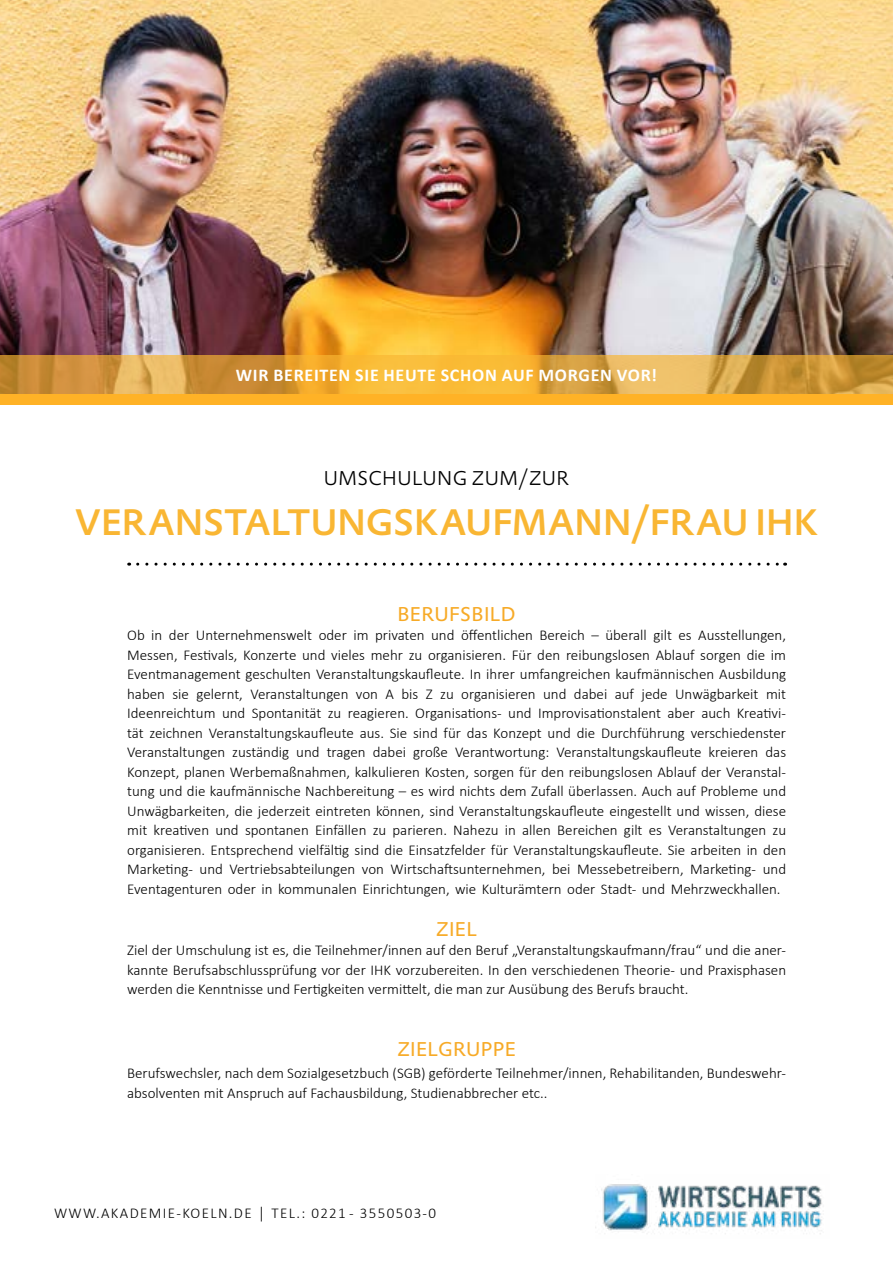
<style>
.page{position:relative;width:893px;height:1263px;background:#fff}
.page>*{position:absolute;margin:0;border:0;box-sizing:border-box;transform-origin:0 0}
.t1{font:36px "DTL Prokyon ST Medium";color:#f9b633}
.t2{font:19.5px "DTL Prokyon T";letter-spacing:.015em;color:#f7aa27}
.t3{font:19.5px "DTL Prokyon ST Light";letter-spacing:.01em;color:#000}
.t4{font:700 18px "Calibri";letter-spacing:.04em;color:#fff}
.t5{font:300 15px/19.5px "Calibri";color:#000;text-align:justify}
.t6{font:300 15px "Calibri";letter-spacing:.09em;color:#000}
</style>
<div class="page">
<img style="left:0;top:0;width:893px;height:355px">
<svg style="left:138px;top:563px;width:648px;height:3px"></svg>
<img style="left:601px;top:1184px;width:221px;height:50px">
<svg style="left:0;top:355px;width:893px;height:39px;background:#dca43f"></svg>
<div style="left:0;top:394px;width:893px;height:10px;background:#ffb226"></div>
<p class="t4" style="left:236px;top:363px;width:423px">WIR BEREITEN SIE HEUTE SCHON AUF MORGEN VOR!</p>
<h2 class="t3" style="left:324px;top:465px;width:247px">UMSCHULUNG ZUM/ZUR</h2>
<h1 class="t1" style="left:75px;top:498px;width:744px">VERANSTALTUNGSKAUFMANN/FRAU IHK</h1>
<h2 class="t2" style="left:397px;top:601px;width:120px">BERUFSBILD</h2>
<p class="t5" style="left:127px;top:625px;width:660px">Ob in der Unternehmenswelt oder im privaten und öffentlichen Bereich – überall gilt es Ausstellungen, Messen, Festivals, Konzerte und vieles mehr zu organisieren. Für den reibungslosen Ablauf sorgen die im Eventmanagement geschulten Veranstaltungskaufleute. In ihrer umfangreichen kaufmännischen Ausbildung haben sie gelernt, Veranstaltungen von A bis Z zu organisieren und dabei auf jede Unwägbarkeit mit Ideenreichtum und Spontanität zu reagieren. Organisations- und Improvisationstalent aber auch Kreativi&shy;tät zeichnen Veranstaltungskaufleute aus. Sie sind für das Konzept und die Durchführung verschiedenster Veranstaltungen zuständig und tragen dabei große Verantwortung: Veranstaltungskaufleute kreieren das Konzept, planen Werbemaßnahmen, kalkulieren Kosten, sorgen für den reibungslosen Ablauf der Veranstal&shy;tung und die kaufmännische Nachbereitung – es wird nichts dem Zufall überlassen. Auch auf Probleme und Unwägbarkeiten, die jederzeit eintreten können, sind Veranstaltungskaufleute eingestellt und wissen, diese mit kreativen und spontanen Einfällen zu parieren. Nahezu in allen Bereichen gilt es Veranstaltungen zu organisieren. Entsprechend vielfältig sind die Einsatzfelder für Veranstaltungskaufleute. Sie arbeiten in den Marketing- und Vertriebsabteilungen von Wirtschaftsunternehmen, bei Messebetreibern, Marketing- und Eventagenturen oder in kommunalen Einrichtungen, wie Kulturämtern oder Stadt- und Mehrzweckhallen.</p>
<h2 class="t2" style="left:436px;top:916px;width:42px">ZIEL</h2>
<p class="t5" style="left:127px;top:940px;width:660px">Ziel der Umschulung ist es, die Teilnehmer/innen auf den Beruf „Veranstaltungskaufmann/frau“ und die aner&shy;kannte Berufsabschlussprüfung vor der IHK vorzubereiten. In den verschiedenen Theorie- und Praxisphasen werden die Kenntnisse und Fertigkeiten vermittelt, die man zur Ausübung des Berufs braucht.</p>
<h2 class="t2" style="left:397px;top:1036px;width:120px">ZIELGRUPPE</h2>
<p class="t5" style="left:127px;top:1063px;width:660px">Berufswechsler, nach dem Sozialgesetzbuch (SGB) geförderte Teilnehmer/innen, Rehabilitanden, Bundeswehr&shy;absolventen mit Anspruch auf Fachausbildung, Studienabbrecher etc..</p>
<p class="t6" style="left:54px;top:1203px;width:384px">WWW.AKADEMIE-KOELN.DE │ TEL.: 0221 - 3550503-0</p>
</div>
